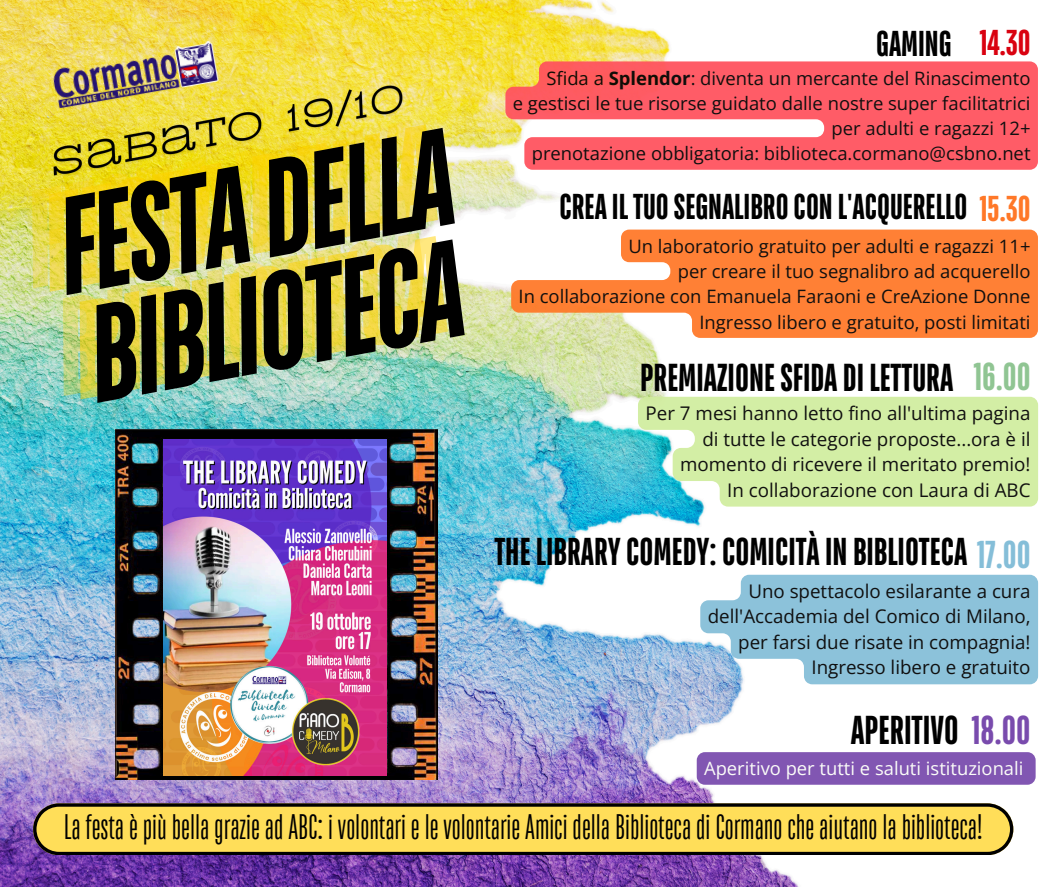
<style>
.page{position:relative;width:1058px;height:887px;background:#fff}
.page>*{position:absolute;margin:0;border:0;box-sizing:border-box;transform-origin:0 0}
.t1{font:italic 700 137.25px "TT Bluescreens";color:#000}
.t2{font:700 40.35px "TT Bluescreens";color:#000}
.t3{font:700 38.85px "TT Bluescreens";color:#000}
.t4{font:700 35.85px "TT Bluescreens";color:#000}
.t5{font:35.25px "TT Bluescreens";color:#000}
.t6{font:18.75px/25.5px "Open Sans";color:#000;text-align:right}
.t7{font:18.45px/25.2px "Open Sans";color:#000;text-align:right}
.t8{font:18.45px "Open Sans";color:#fbfcf8}
.s1{color:#d90210}
.s2{font-weight:700}
.s3{color:#ff7828}
.s4{color:#90c593}
.s5{color:#85bed8}
.s6{color:#794bad}
</style>
<div class="page">
<img style="left:0;top:0;width:1039px;height:886px">
<svg style="left:33px;top:803px;width:980px;height:51px;background:#e1c450"></svg>
<svg style="left:505px;top:61px;width:532px;height:109px;background:#fe7275"></svg>
<svg style="left:511px;top:229px;width:526px;height:109px;background:#fd9758"></svg>
<img style="left:42px;top:73px;width:387px;height:114px">
<img style="left:48px;top:37px;width:174px;height:76px">
<img style="left:116px;top:429px;width:321px;height:350px">
<img style="left:164px;top:439px;width:222px;height:336px">
<svg style="left:638px;top:397px;width:400px;height:109px;background:#c8eaab"></svg>
<svg style="left:700px;top:574px;width:338px;height:110px;background:#96c7dd"></svg>
<div style="left:696px;top:752px;width:339px;height:32px;background:#8156b2;border-radius:8px"></div>
<h1 class="t1" style="left:41px;top:184px;width:402px;rotate:-10deg">FESTADELLA</h1>
<h2 class="t1" style="left:72px;top:292px;width:381px;rotate:-10deg">BIBLIOTECA</h2>
<h4 class="t4" style="left:876px;top:27px;width:156px">GAMING <span class="s1">14.30</span></h4>
<p class="t7" style="left:513px;top:65px;width:519px">Sfida a <span class="s2">Splendor</span>: diventa un mercante del Rinascimento<br>e gestisci le tue risorse guidato dalle nostre super facilitatrici per adulti e ragazzi 12+<br>prenotazione obbligatoria: biblioteca.cormano@csbno.net</p>
<p class="t4" style="left:559px;top:189px;width:472px">CREAILTUOSEGNALIBROCONL'ACQUERELLO <span class="s3">15.30</span></p>
<p class="t7" style="left:518px;top:233px;width:513px">Un laboratorio gratuito per adulti e ragazzi 11+<br>per creare il tuo segnalibro ad acquerello<br>In collaborazione con Emanuela Faraoni e CreAzione Donne Ingresso libero e gratuito, posti limitati</p>
<p class="t3" style="left:640px;top:359px;width:392px">PREMIAZIONESFIDADI LETTURA <span class="s4">16.00</span></p>
<p class="t6" style="left:645px;top:400px;width:386px">Per 7 mesi hanno letto fino all'ultima pagina di tutte le categorie proposte...ora è il momento di ricevere il meritato premio!<br>In collaborazione con Laura di ABC</p>
<p class="t3" style="left:494px;top:533px;width:537px">THELIBRARYCOMEDY:COMICITÀINBIBLIOTECA <span class="s5">17.00</span></p>
<p class="t6" style="left:707px;top:578px;width:324px">Uno spettacolo esilarante a cura dell'Accademia del Comico di Milano, per farsi due risate in compagnia!<br>Ingresso libero e gratuito</p>
<h2 class="t2" style="left:850px;top:711px;width:181px">APERITIVO <span class="s6">18.00</span></h2>
<p class="t8" style="left:704px;top:755px;width:321px">Aperitivo per tutti e saluti istituzionali</p>
<h2 class="t5" style="left:64px;top:810px;width:920px">La festa è più bella grazie ad ABC: i volontari e le volontarie Amici dellaBiblioteca di Cormano che aiutano la biblioteca!</h2>
</div>
